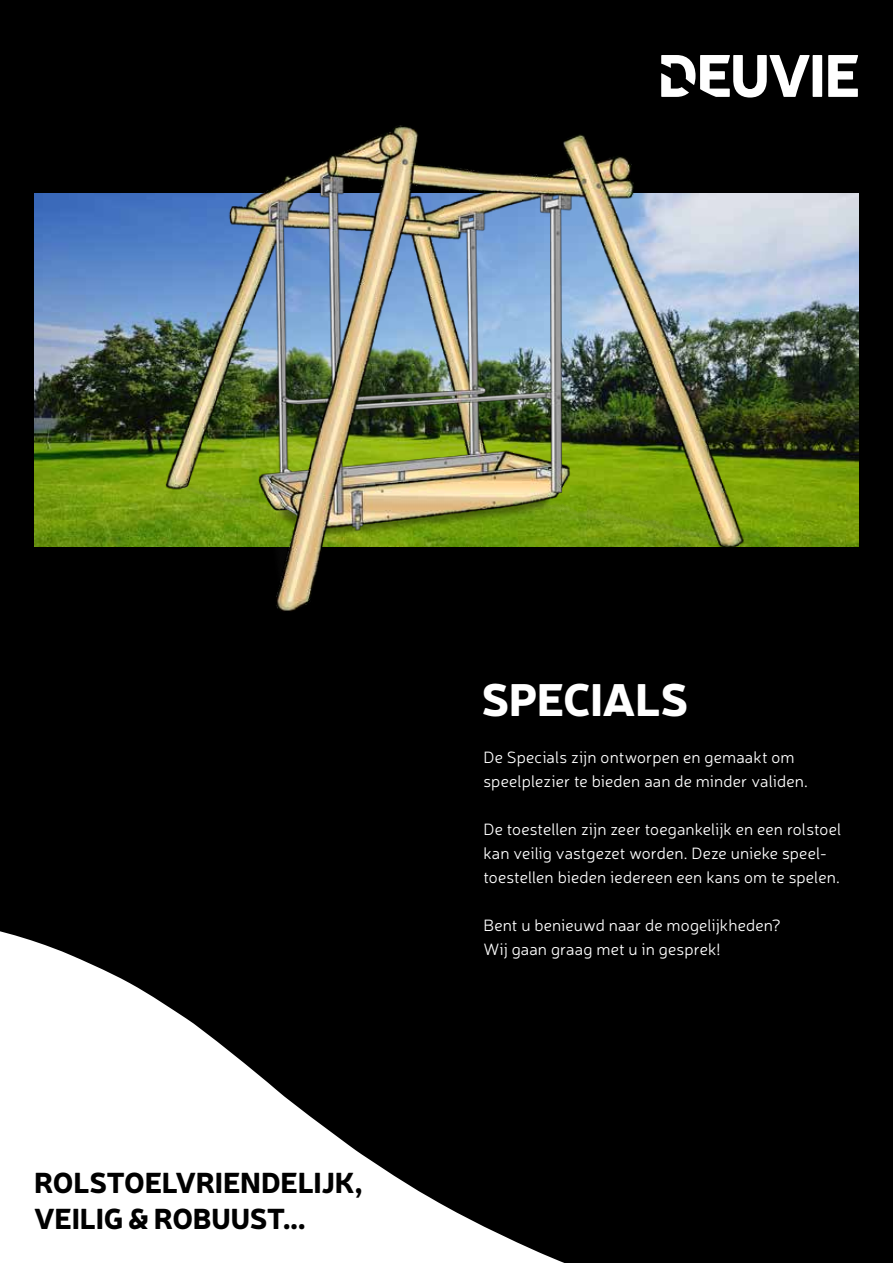
<style>
.page{position:relative;width:893px;height:1263px;background:#000}
.page>*{position:absolute;margin:0;border:0;box-sizing:border-box;transform-origin:0 0}
.t1{font:900 45px "Neris";letter-spacing:-.02em;color:#fff}
.t2{font:900 28.5px/36.3px "Neris";letter-spacing:-.01em;color:#000}
.t3{font:300 16.5px/24px "Neris";letter-spacing:.005em;color:#fff}
</style>
<div class="page">
<svg style="left:0;top:931px;width:565px;height:332px;fill:#fff"></svg>
<div style="left:813px;top:55px;width:9px;height:42px;background:#fff"></div>
<svg style="left:828px;top:55px;width:30px;height:42px"></svg>
<svg style="left:661px;top:55px;width:149px;height:43px"></svg>
<img style="left:34px;top:193px;width:825px;height:354px">
<img style="left:152px;top:125px;width:608px;height:486px">
<h2 class="t2" style="left:34px;top:1162px;width:330px">ROLSTOELVRIENDELIJK,<br>VEILIG &amp; ROBUUST...</h2>
<h1 class="t1" style="left:482px;top:667px;width:208px">SPECIALS</h1>
<p class="t3" style="left:483px;top:745px;width:326px">De Specials zijn ontworpen en gemaakt om speelplezier te bieden aan de minder validen.</p>
<p class="t3" style="left:483px;top:817px;width:359px">De toestellen zijn zeer toegankelijk en een rolstoel kan veilig vastgezet worden. Deze unieke speel&shy;toestellen bieden iedereen een kans om te spelen.</p>
<p class="t3" style="left:483px;top:913px;width:299px">Bent u benieuwd naar de mogelijkheden?<br>Wij gaan graag met u in gesprek!</p>
</div>
